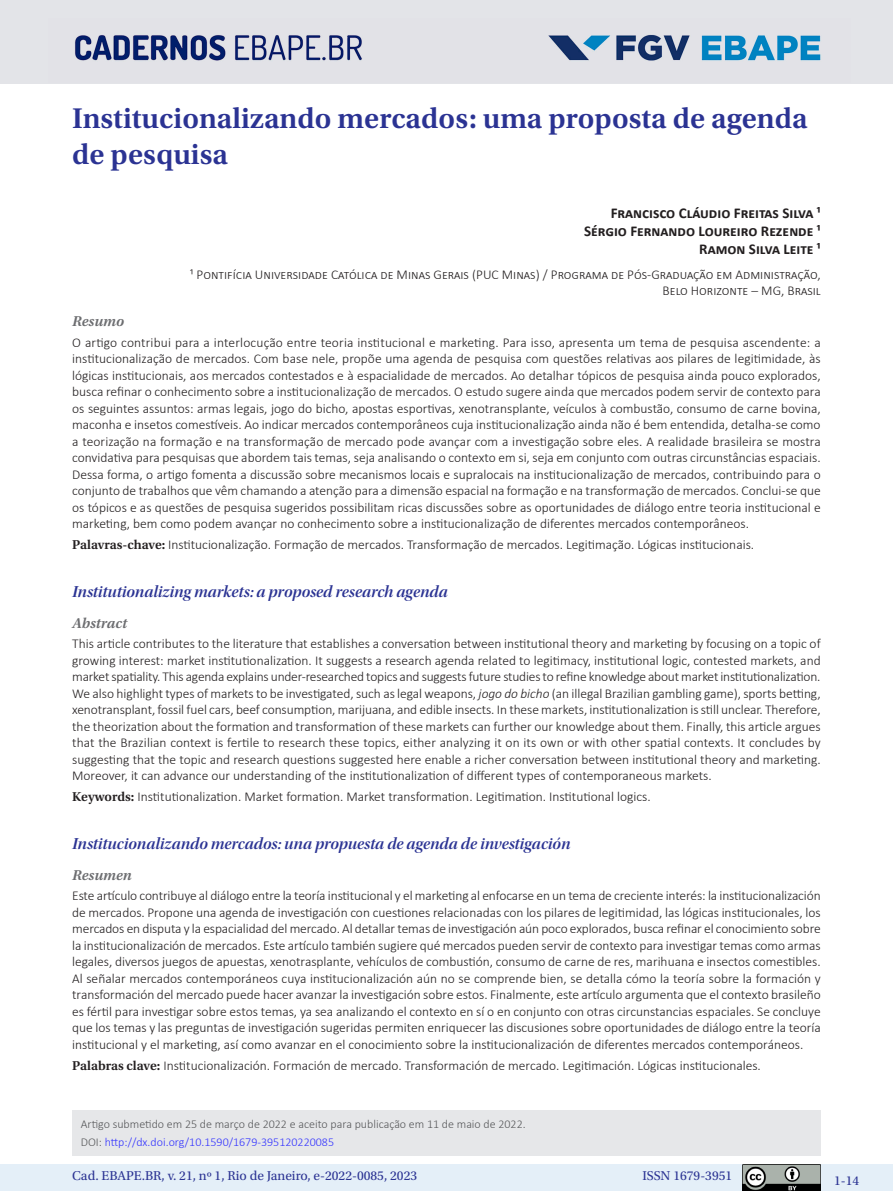
<style>
.page{position:relative;width:893px;height:1191px;background:#fff}
.page>*{position:absolute;margin:0;border:0;box-sizing:border-box;transform-origin:0 0}
._01_título_PT{font:600 30px/36px "Utopia Std";color:#2b3393}
._03_3_1_título_IN{font:16.5px "Utopia Std Semibold Disp It";color:#2b3393}
._02_autores{font:700 15px "Calibri";color:#231f20}
._03_0_titulo_resumo{font:italic 600 15px "Utopia Std";color:#6c6d70}
._03_1_1_resumo_PT{font:300 13.5px/16.5px "Calibri";color:#231f20;text-align:justify}
._03_3_2_resumo_IN{font:300 13.5px/16.5px "Calibri";color:#231f20;text-align:justify}
._03_1_2_Keywords{font:300 13.5px "Calibri";color:#231f20}
._02_autores_-_tit{font:300 13.5px/16.2px "Calibri";color:#231f20;text-align:right}
._03_1_2_palavras-cha{font:300 13.5px "Calibri";color:#231f20}
.t1{font:13.5px "Utopia Std";color:#2b3393}
._06_3_nota_de_rodape{font:300 12px "Calibri";color:#57585a}
._06_3_nota_de_rodape-2{font:300 12px "Calibri";color:#33f}
.s1{font-family:"Utopia Std";font-weight:600}
.s2{font-style:italic}
.s3{color:#57585a}
</style>
<div class="page">
<div style="left:0;top:1164px;width:893px;height:27px;background:#e4eff8"></div>
<img style="left:743px;top:1164px;width:78px;height:27px">
<div style="left:0;top:0;width:893px;height:84px;background:#e3e4e8"></div>
<img style="left:74px;top:34px;width:747px;height:27px">
<div style="left:72px;top:1110px;width:749px;height:45px;background:#e6e7e9"></div>
<p class="_01_título_PT" style="left:72px;top:101px;width:737px">Institucionalizando mercados: uma proposta de agenda de pesquisa</p>
<p class="_02_autores" style="left:611px;top:203px;width:211px">Francisco Cláudio Freitas Silva ¹</p>
<p class="_02_autores" style="left:584px;top:221px;width:238px">Sérgio Fernando Loureiro Rezende ¹</p>
<p class="_02_autores" style="left:699px;top:239px;width:123px">Ramon Silva Leite ¹</p>
<p class="_02_autores_-_tit" style="left:190px;top:266px;width:632px">¹ Pontifícia Universidade Católica de Minas Gerais (PUC Minas) / Programa de Pós-Graduação em Administração,<br>Belo Horizonte – MG, Brasil</p>
<p class="_03_0_titulo_resumo" style="left:72px;top:312px;width:53px">Resumo</p>
<p class="_03_1_1_resumo_PT" style="left:72px;top:334px;width:750px">O artigo contribui para a interlocução entre teoria institucional e marketing. Para isso, apresenta um tema de pesquisa ascendente: a institucionalização de mercados. Com base nele, propõe uma agenda de pesquisa com questões relativas aos pilares de legitimidade, às lógicas institucionais, aos mercados contestados e à espacialidade de mercados. Ao detalhar tópicos de pesquisa ainda pouco explorados, busca refinar o conhecimento sobre a institucionalização de mercados. O estudo sugere ainda que mercados podem servir de contexto para os seguintes assuntos: armas legais, jogo do bicho, apostas esportivas, xenotransplante, veículos à combustão, consumo de carne bovina, maconha e insetos comestíveis. Ao indicar mercados contemporâneos cuja institucionalização ainda não é bem entendida, detalha-se como a teorização na formação e na transformação de mercado pode avançar com a investigação sobre eles. A realidade brasileira se mostra convidativa para pesquisas que abordem tais temas, seja analisando o contexto em si, seja em conjunto com outras circunstâncias espaciais.<br>Dessa forma, o artigo fomenta a discussão sobre mecanismos locais e supralocais na institucionalização de mercados, contribuindo para o conjunto de trabalhos que vêm chamando a atenção para a dimensão espacial na formação e na transformação de mercados. Conclui-se que os tópicos e as questões de pesquisa sugeridos possibilitam ricas discussões sobre as oportunidades de diálogo entre teoria institucional e marketing, bem como podem avançar no conhecimento sobre a institucionalização de diferentes mercados contemporâneos.</p>
<p class="_03_1_2_Keywords" style="left:72px;top:536px;width:683px"><span class="s1">Palavras-chave:</span> Institucionalização. Formação de mercados. Transformação de mercados. Legitimação. Lógicas institucionais.</p>
<p class="_03_3_1_título_IN" style="left:72px;top:582px;width:377px">Institutionalizing markets: a proposed research agenda</p>
<p class="_03_0_titulo_resumo" style="left:72px;top:614px;width:57px">Abstract</p>
<p class="_03_3_2_resumo_IN" style="left:72px;top:635px;width:750px">This article contributes to the literature that establishes a conversation between institutional theory and marketing by focusing on a topic of growing interest: market institutionalization. It suggests a research agenda related to legitimacy, institutional logic, contested markets, and market spatiality. This agenda explains under-researched topics and suggests future studies to refine knowledge about market institutionalization.<br>We also highlight types of markets to be investigated, such as legal weapons, <span class="s2">jogo do bicho</span> (an illegal Brazilian gambling game), sports betting, xenotransplant, fossil fuel cars, beef consumption, marijuana, and edible insects. In these markets, institutionalization is still unclear. Therefore, the theorization about the formation and transformation of these markets can further our knowledge about them. Finally, this article argues that the Brazilian context is fertile to research these topics, either analyzing it on its own or with other spatial contexts. It concludes by suggesting that the topic and research questions suggested here enable a richer conversation between institutional theory and marketing.<br>Moreover, it can advance our understanding of the institutionalization of different types of contemporaneous markets.</p>
<p class="_03_1_2_Keywords" style="left:72px;top:788px;width:580px"><span class="s1">Keywords:</span> Institutionalization. Market formation. Market transformation. Legitimation. Institutional logics.</p>
<p class="_03_3_1_título_IN" style="left:72px;top:834px;width:500px">Institucionalizando mercados: una propuesta de agenda de investigación</p>
<p class="_03_0_titulo_resumo" style="left:72px;top:866px;width:61px">Resumen</p>
<p class="_03_1_1_resumo_PT" style="left:72px;top:887px;width:750px">Este artículo contribuye al diálogo entre la teoría institucional y el marketing al enfocarse en un tema de creciente interés: la institucionalización de mercados. Propone una agenda de investigación con cuestiones relacionadas con los pilares de legitimidad, las lógicas institucionales, los mercados en disputa y la espacialidad del mercado. Al detallar temas de investigación aún poco explorados, busca refinar el conocimiento sobre la institucionalización de mercados. Este artículo también sugiere qué mercados pueden servir de contexto para investigar temas como armas legales, diversos juegos de apuestas, xenotrasplante, vehículos de combustión, consumo de carne de res, marihuana e insectos comestibles.<br>Al señalar mercados contemporáneos cuya institucionalización aún no se comprende bien, se detalla cómo la teoría sobre la formación y transformación del mercado puede hacer avanzar la investigación sobre estos. Finalmente, este artículo argumenta que el contexto brasileño es fértil para investigar sobre estos temas, ya sea analizando el contexto en sí o en conjunto con otras circunstancias espaciales. Se concluye que los temas y las preguntas de investigación sugeridas permiten enriquecer las discusiones sobre oportunidades de diálogo entre la teoría institucional y el marketing, así como avanzar en el conocimiento sobre la institucionalización de diferentes mercados contemporáneos.</p>
<p class="_03_1_2_palavras-cha" style="left:72px;top:1056px;width:690px"><span class="s1">Palabras clave:</span> Institucionalización. Formación de mercado. Transformación de mercado. Legitimación. Lógicas institucionales.</p>
<p class="_06_3_nota_de_rodape" style="left:81px;top:1116px;width:446px">Artigo submetido em 25 de março de 2022 e aceito para publicação em 11 de maio de 2022.</p>
<p class="_06_3_nota_de_rodape-2" style="left:81px;top:1134px;width:255px"><span class="s3">DOI:</span> http://dx.doi.org/10.1590/1679-395120220085</p>
<p class="t1" style="left:72px;top:1168px;width:346px">Cad. EBAPE.BR, v. 21, nº 1, Rio de Janeiro, e-2022-0085, 2023</p>
<p class="t1" style="left:642px;top:1168px;width:91px">ISSN 1679-3951</p>
<p class="t1" style="left:834px;top:1173px;width:27px">1-14</p>
</div>
